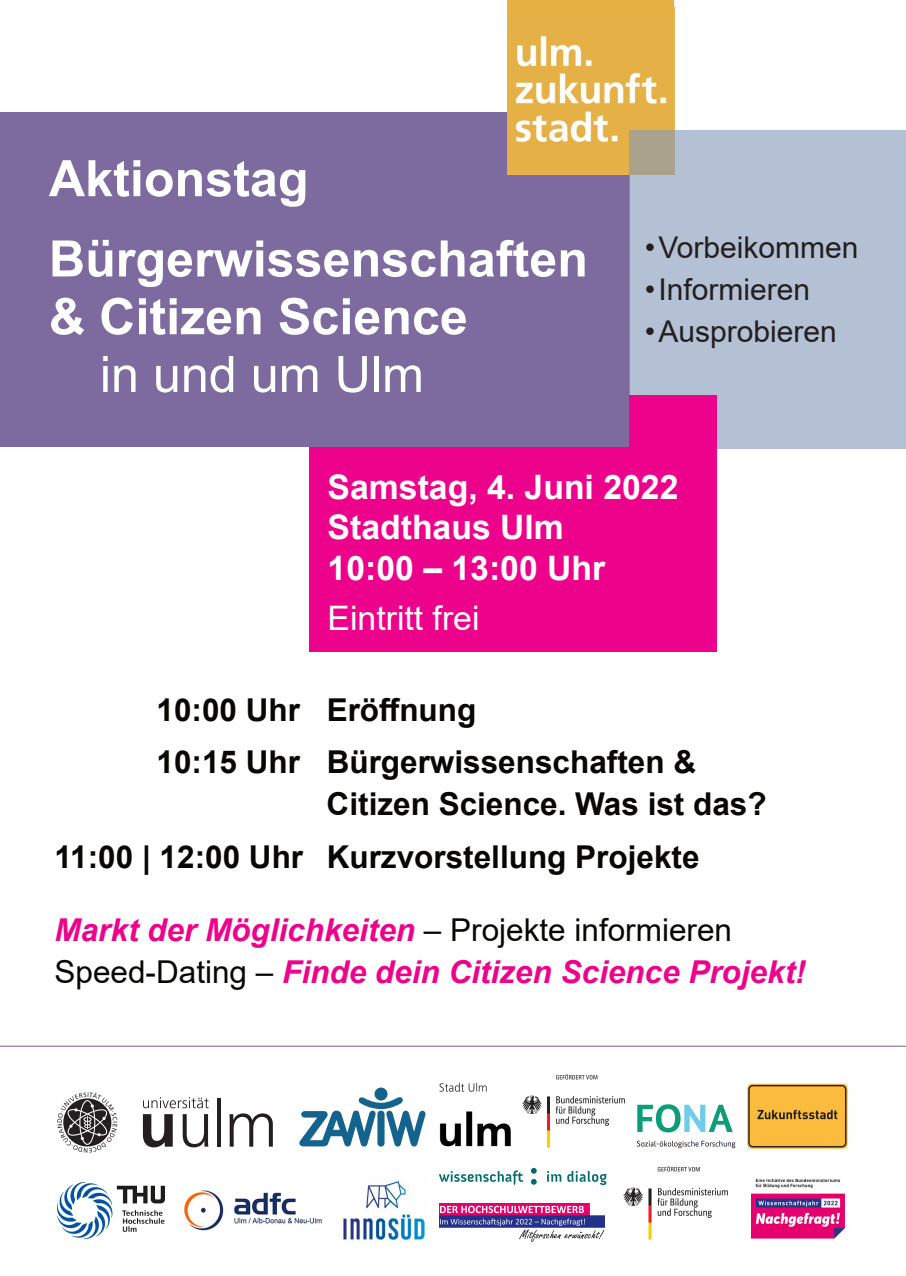
<style>
.page{position:relative;width:906px;height:1276px;background:#fff}
.page>*{position:absolute;margin:0;border:0;box-sizing:border-box;transform-origin:0 0}
.t1{font:700 50.25px/80.2px "Arial";color:#fff}
.t2{font:50.25px "Arial";color:#fff}
.t3{font:700 33.75px/40.5px "Arial";color:#fff}
.t4{font:33.75px "Arial";color:#fff}
.t5{font:700 31.5px/52.5px "Arial";color:#080704}
.t6{font:italic 700 31.5px/42px "Arial";color:#ed028c}
.t7{font:30px "Arial";color:#231f20}
.s1{font-weight:400;font-style:normal;color:#080704}
</style>
<div class="page">
<div style="left:310px;top:415px;width:407px;height:236px;background:#ed028c"></div>
<img style="left:439px;top:1082px;width:72px;height:65px">
<img style="left:522px;top:1074px;width:102px;height:73px">
<img style="left:637px;top:1104px;width:99px;height:45px">
<img style="left:747px;top:1083px;width:101px;height:66px">
<svg style="left:143px;top:1114px;width:30px;height:33px"></svg>
<svg style="left:183px;top:1114px;width:25px;height:33px"></svg>
<hr style="left:217px;top:1098px;width:4px;height:48px;background:#231f20">
<svg style="left:229px;top:1113px;width:44px;height:33px"></svg>
<svg style="left:143px;top:1097px;width:66px;height:11px"></svg>
<svg style="left:57px;top:1092px;width:60px;height:60px"></svg>
<img style="left:624px;top:1166px;width:103px;height:73px">
<img style="left:439px;top:1203px;width:165px;height:39px">
<img style="left:751px;top:1178px;width:94px;height:61px">
<svg style="left:439px;top:1168px;width:167px;height:17px"></svg>
<svg style="left:299px;top:1097px;width:126px;height:49px"></svg>
<div style="left:374px;top:1087px;width:14px;height:13px;background:#14628e;border-radius:50%"></div>
<img style="left:58px;top:1182px;width:106px;height:56px">
<img style="left:184px;top:1190px;width:138px;height:41px">
<img style="left:344px;top:1181px;width:82px;height:61px">
<div style="left:0;top:113px;width:630px;height:334px;background:#7d6a9f"></div>
<img style="left:507px;top:18px;width:167px;height:156px">
<div style="left:629px;top:130px;width:277px;height:319px;background:#b4c0d3"></div>
<div style="left:630px;top:394px;width:87px;height:56px;background:#ed028c"></div>
<div style="left:507px;top:0;width:167px;height:18px;background:#e6b043"></div>
<hr style="left:0;top:1046px;width:906px;height:1px;background:#735f97">
<h1 class="t1" style="left:49px;top:143px;width:540px">Aktionstag<br>Bürgerwissenschaften</h1>
<h1 class="t1" style="left:49px;top:281px;width:420px">&amp; Citizen Science</h1>
<h1 class="t2" style="left:100px;top:355px;width:325px">in und um Ulm</h1>
<p class="t7" style="left:645px;top:237px;width:215px">•Vorbeikommen</p>
<p class="t7" style="left:645px;top:279px;width:167px">•Informieren</p>
<p class="t7" style="left:645px;top:321px;width:193px">•Ausprobieren</p>
<p class="t3" style="left:328px;top:470px;width:352px">Samstag, 4. Juni 2022<br>Stadthaus Ulm<br>10:00 – 13:00 Uhr</p>
<p class="t4" style="left:328px;top:605px;width:153px">Eintritt frei</p>
<p class="t5" style="left:156px;top:686px;width:541px">10:00 Uhr Eröffnung<br>10:15 Uhr Bürgerwissenschaften &amp;</p>
<p class="t5" style="left:54px;top:780px;width:714px;text-indent:272px">Citizen Science. Was ist das?<br>11:00 | 12:00 Uhr Kurzvorstellung Projekte</p>
<p class="t6" style="left:54px;top:912px;width:753px">Markt der Möglichkeiten <span class="s1">– Projekte informieren<br>Speed-Dating –</span> Finde dein Citizen Science Projekt!</p>
</div>
